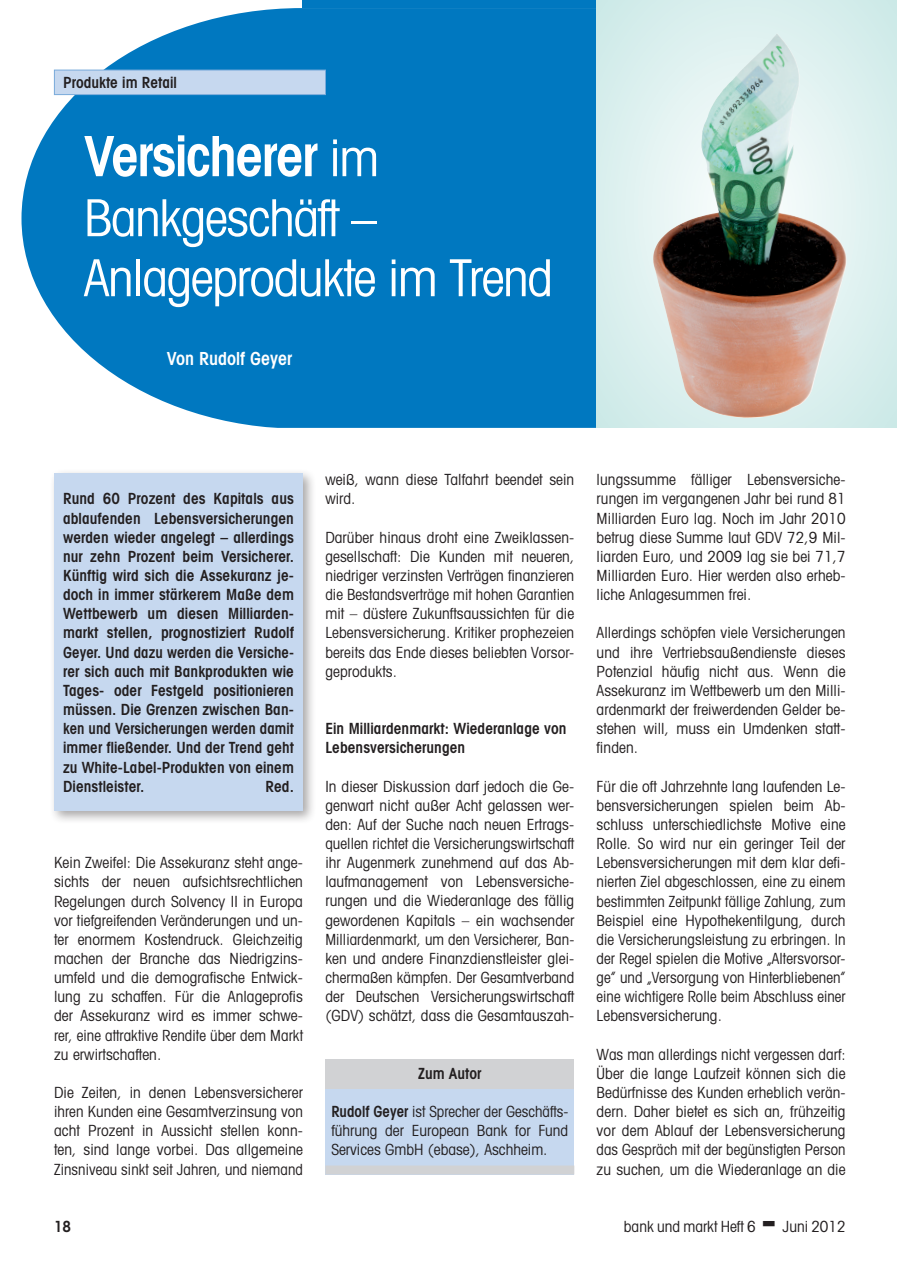
<style>
.page{position:relative;width:900px;height:1276px;background:#fff}
.page>*{position:absolute;margin:0;border:0;box-sizing:border-box;transform-origin:0 0}
.t1{font:600 condensed 55.5px "Avant Garde";letter-spacing:-.025em;color:#fff}
.t2{font:condensed 51px/60px "Avant Garde";letter-spacing:-.025em;color:#fff}
.t3{font:600 condensed 18px "Avant Garde";color:#fff}
.t4{font:condensed 15.3px/19.2px "Avant Garde";letter-spacing:.005em;color:#231f20;text-align:justify}
.t5{font:600 condensed 15.3px/19.2px "Avant Garde";letter-spacing:.005em;color:#231f20;text-align:justify}
.s1{font-weight:400;font-size:51px}
.s2{font-weight:600}
</style>
<div class="page">
<svg style="left:21px;top:8px;width:575px;height:420px;fill:#0078c0"></svg>
<div style="left:302px;top:0;width:307px;height:8px;background:#0078c0"></div>
<div style="left:54px;top:70px;width:271px;height:25px;background:#c6d8ef"></div>
<div style="left:54px;top:70px;width:272px;height:25px;border:1px solid #7aabdb"></div>
<div style="left:49px;top:468px;width:267px;height:356px;background:#231f20;opacity:.4"></div>
<div style="left:54px;top:473px;width:249px;height:337px;background:#c6d8ef"></div>
<div style="left:325px;top:1083px;width:249px;height:91px;background:#c6d8ef"></div>
<div style="left:325px;top:1059px;width:249px;height:30px;background:#d1d2d4"></div>
<div style="left:325px;top:1165px;width:249px;height:9px;background:#d1d2d4"></div>
<svg style="left:596px;top:0;width:300px;height:428px"></svg>
<img style="left:753px;top:33px;width:23px;height:25px">
<p class="t5" style="left:63px;top:73px;width:115px">Produkte im Retail</p>
<h1 class="t1" style="left:84px;top:122px;width:297px">Versicherer <span class="s1">im</span></h1>
<h2 class="t2" style="left:84px;top:187px;width:470px">Bankgeschäft –<br>Anlageprodukte im Trend</h2>
<p class="t3" style="left:167px;top:348px;width:127px">Von Rudolf Geyer</p>
<p class="t5" style="left:63px;top:489px;width:232px">Rund 60 Prozent des Kapitals aus ablaufenden Lebensversicherungen werden wieder angelegt – allerdings nur zehn Prozent beim Versicherer.<br>Künftig wird sich die Assekuranz je&shy;doch in immer stärkerem Maße dem Wettbewerb um diesen Milliarden&shy;markt stellen, prognostiziert Rudolf Geyer. Und dazu werden die Versiche&shy;rer sich auch mit Bankprodukten wie Tages- oder Festgeld positionieren müssen. Die Grenzen zwischen Ban&shy;ken und Versicherungen werden damit immer fließender. Und der Trend geht zu White-Label-Produkten von einem Dienstleister.</p>
<p class="t5" style="left:265px;top:776px;width:30px">Red.</p>
<p class="t4" style="left:54px;top:852px;width:250px">Kein Zweifel: Die Assekuranz steht ange&shy;sichts der neuen aufsichtsrechtlichen Regelungen durch Solvency II in Europa vor tiefgreifenden Veränderungen und un&shy;ter enormem Kostendruck. Gleichzeitig machen der Branche das Niedrigzins&shy;umfeld und die demografische Entwick&shy;lung zu schaffen. Für die Anlageprofis der Assekuranz wird es immer schwe&shy;rer, eine attraktive Rendite über dem Markt zu erwirtschaften.</p>
<p class="t4" style="left:54px;top:1082px;width:250px">Die Zeiten, in denen Lebensversicherer ihren Kunden eine Gesamtverzinsung von acht Prozent in Aussicht stellen konn&shy;ten, sind lange vorbei. Das allgemeine Zinsniveau sinkt seit Jahren, und niemand</p>
<p class="t4" style="left:325px;top:470px;width:250px">weiß, wann diese Talfahrt beendet sein wird.</p>
<p class="t4" style="left:325px;top:527px;width:250px">Darüber hinaus droht eine Zweiklassen&shy;gesellschaft: Die Kunden mit neueren, niedriger verzinsten Verträgen finanzieren die Bestandsverträge mit hohen Garantien mit – düstere Zukunftsaussichten für die Lebensversicherung. Kritiker prophezeien bereits das Ende dieses beliebten Vorsor&shy;geprodukts.</p>
<p class="t5" style="left:325px;top:718px;width:243px">Ein Milliardenmarkt: Wiederanlage von<br>Lebensversicherungen</p>
<p class="t4" style="left:325px;top:776px;width:250px">In dieser Diskussion darf jedoch die Ge&shy;genwart nicht außer Acht gelassen wer&shy;den: Auf der Suche nach neuen Ertrags&shy;quellen richtet die Versicherungswirtschaft ihr Augenmerk zunehmend auf das Ab&shy;laufmanagement von Lebensversiche&shy;rungen und die Wiederanlage des fällig gewordenen Kapitals – ein wachsender Milliardenmarkt, um den Versicherer, Ban&shy;ken und andere Finanzdienstleister glei&shy;chermaßen kämpfen. Der Gesamtverband der Deutschen Versicherungswirtschaft (GDV) schätzt, dass die Gesamtauszah-</p>
<p class="t5" style="left:418px;top:1063px;width:65px">Zum Autor</p>
<p class="t4" style="left:331px;top:1101px;width:238px"><span class="s2">Rudolf Geyer</span> ist Sprecher der Geschäfts&shy;führung der European Bank for Fund Services GmbH (ebase), Aschheim.</p>
<p class="t4" style="left:596px;top:470px;width:250px">lungssumme fälliger Lebensversiche&shy;rungen im vergangenen Jahr bei rund 81<br>Milliarden Euro lag. Noch im Jahr 2010 betrug diese Summe laut GDV 72,9 Mil&shy;liarden Euro, und 2009 lag sie bei 71,7<br>Milliarden Euro. Hier werden also erheb&shy;liche Anlagesummen frei.</p>
<p class="t4" style="left:596px;top:623px;width:250px">Allerdings schöpfen viele Versicherungen und ihre Vertriebsaußendienste dieses Potenzial häufig nicht aus. Wenn die Assekuranz im Wettbewerb um den Milli&shy;ardenmarkt der freiwerdenden Gelder be&shy;stehen will, muss ein Umdenken statt&shy;finden.</p>
<p class="t4" style="left:596px;top:776px;width:250px">Für die oft Jahrzehnte lang laufenden Le&shy;bensversicherungen spielen beim Ab&shy;schluss unterschiedlichste Motive eine Rolle. So wird nur ein geringer Teil der Lebensversicherungen mit dem klar defi&shy;nierten Ziel abgeschlossen, eine zu einem bestimmten Zeitpunkt fällige Zahlung, zum Beispiel eine Hypothekentilgung, durch die Versicherungsleistung zu erbringen. In der Regel spielen die Motive „Altersvorsor&shy;ge” und „Versorgung von Hinterbliebenen” eine wichtigere Rolle beim Abschluss einer Lebensversicherung.</p>
<p class="t4" style="left:596px;top:1044px;width:250px">Was man allerdings nicht vergessen darf:<br>Über die lange Laufzeit können sich die Bedürfnisse des Kunden erheblich verän&shy;dern. Daher bietet es sich an, frühzeitig vor dem Ablauf der Lebensversicherung das Gespräch mit der begünstigten Person zu suchen, um die Wiederanlage an die</p>
<p class="t5" style="left:54px;top:1216px;width:19px">18</p>
<p class="t4" style="left:623px;top:1216px;width:133px">bank und markt Heft 6</p>
<p class="t4" style="left:782px;top:1216px;width:65px">Juni 2012</p>
</div>
